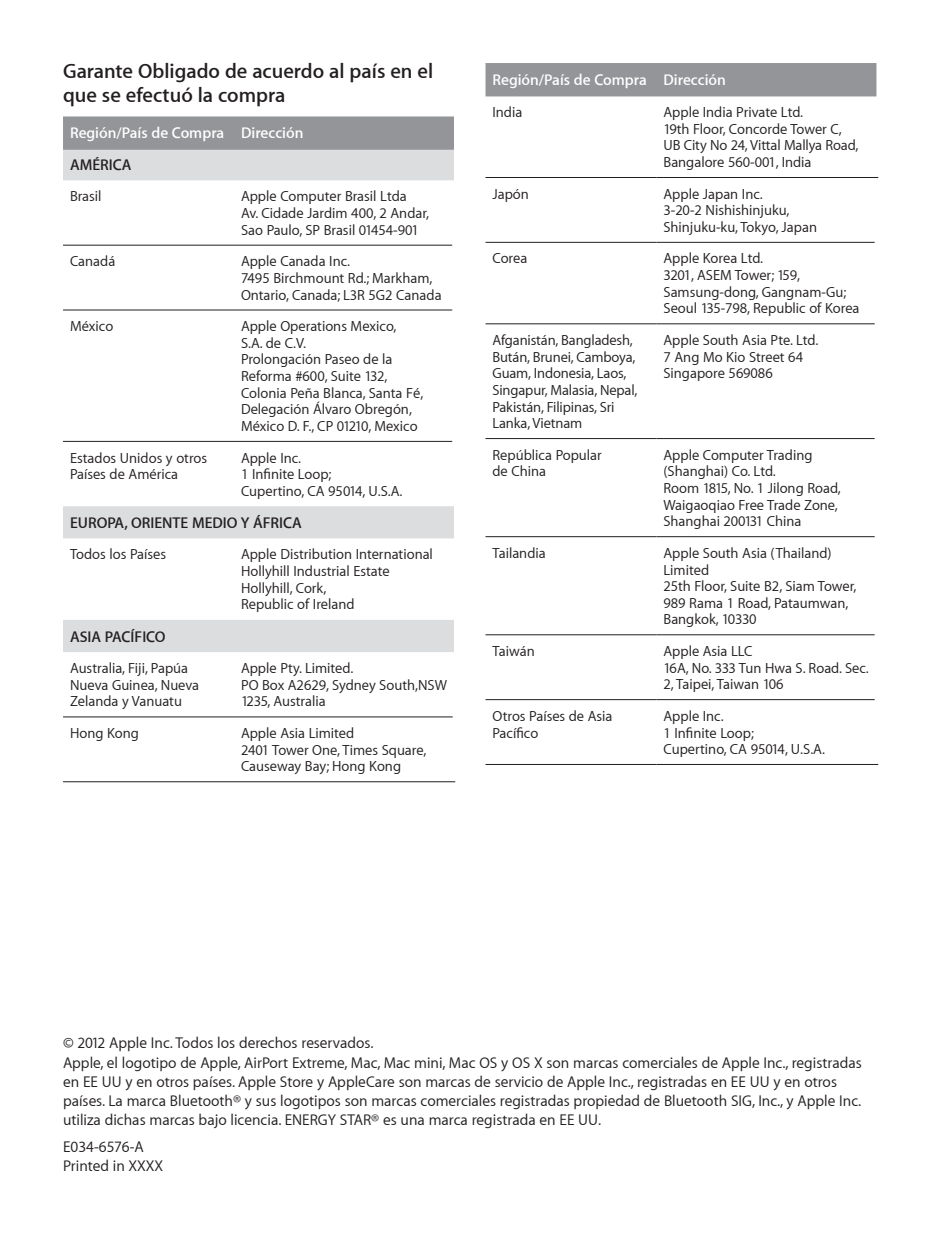
<style>
.page{position:relative;width:943px;height:1241px;background:#fff}
.page>*{position:absolute;margin:0;border:0;box-sizing:border-box;transform-origin:0 0}
.t1{font:600 21px/24.5px "Myriad Set";color:#231f20}
.t2{font:15.75px/19.2px "Myriad Set Text";color:#231f20}
.t3{font:600 15.75px "Myriad Set";color:#fff}
.t4{font:600 15.75px "Myriad Set";color:#231f20}
.t5{font:14.7px/16.8px "Myriad Set Text";color:#231f20}
</style>
<div class="page">
<div style="left:485px;top:63px;width:391px;height:33px;background:#939598"></div>
<hr style="left:485px;top:177px;width:171px;height:1px;background:#231f20">
<hr style="left:656px;top:177px;width:222px;height:1px;background:#231f20">
<hr style="left:485px;top:699px;width:171px;height:1px;background:#231f20">
<hr style="left:656px;top:699px;width:218px;height:1px;background:#231f20">
<hr style="left:485px;top:763px;width:171px;height:2px;background:#231f20">
<hr style="left:656px;top:763px;width:222px;height:2px;background:#231f20">
<hr style="left:485px;top:242px;width:171px;height:1px;background:#231f20">
<hr style="left:656px;top:242px;width:218px;height:1px;background:#231f20">
<hr style="left:485px;top:323px;width:171px;height:1px;background:#231f20">
<hr style="left:656px;top:323px;width:218px;height:1px;background:#231f20">
<hr style="left:485px;top:438px;width:171px;height:1px;background:#231f20">
<hr style="left:656px;top:438px;width:218px;height:1px;background:#231f20">
<hr style="left:485px;top:536px;width:171px;height:1px;background:#231f20">
<hr style="left:656px;top:536px;width:218px;height:1px;background:#231f20">
<hr style="left:485px;top:634px;width:171px;height:1px;background:#231f20">
<hr style="left:656px;top:634px;width:218px;height:1px;background:#231f20">
<div style="left:63px;top:116px;width:391px;height:34px;background:#939598"></div>
<svg style="left:63px;top:150px;width:391px;height:502px"></svg>
<hr style="left:63px;top:716px;width:171px;height:1px;background:#231f20">
<hr style="left:234px;top:716px;width:219px;height:1px;background:#231f20">
<hr style="left:63px;top:781px;width:171px;height:1px;background:#231f20">
<hr style="left:234px;top:781px;width:221px;height:1px;background:#231f20">
<hr style="left:63px;top:441px;width:171px;height:1px;background:#231f20">
<hr style="left:234px;top:441px;width:218px;height:1px;background:#231f20">
<hr style="left:63px;top:309px;width:171px;height:1px;background:#231f20">
<hr style="left:234px;top:309px;width:218px;height:1px;background:#231f20">
<hr style="left:63px;top:244px;width:171px;height:2px;background:#231f20">
<hr style="left:234px;top:244px;width:218px;height:2px;background:#231f20">
<h1 class="t1" style="left:63px;top:58px;width:372px">Garante Obligado de acuerdo al país en el que se efectuó la compra</h1>
<p class="t3" style="left:70px;top:123px;width:235px">Región/País de Compra Dirección</p>
<p class="t4" style="left:70px;top:155px;width:63px">AMÉRICA</p>
<p class="t5" style="left:70px;top:188px;width:33px">Brasil</p>
<p class="t5" style="left:241px;top:188px;width:190px">Apple Computer Brasil Ltda<br>Av. Cidade Jardim 400, 2 Andar,<br>Sao Paulo, SP Brasil 01454-901</p>
<p class="t5" style="left:70px;top:252px;width:45px">Canadá</p>
<p class="t5" style="left:241px;top:252px;width:202px">Apple Canada Inc.<br>7495 Birchmount Rd.; Markham,<br>Ontario, Canada; L3R 5G2 Canada</p>
<p class="t5" style="left:70px;top:317px;width:45px">México</p>
<p class="t5" style="left:241px;top:317px;width:184px">Apple Operations Mexico,<br>S.A. de C.V.<br>Prolongación Paseo de la<br>Reforma #600, Suite 132,<br>Colonia Peña Blanca, Santa Fé,<br>Delegación Álvaro Obregón,<br>México D. F., CP 01210, Mexico</p>
<p class="t5" style="left:70px;top:449px;width:139px">Estados Unidos y otros<br>Países de América</p>
<p class="t5" style="left:241px;top:449px;width:163px">Apple Inc.<br>1 Infinite Loop;<br>Cupertino, CA 95014, U.S.A.</p>
<p class="t4" style="left:70px;top:512px;width:233px">EUROPA, ORIENTE MEDIO Y ÁFRICA</p>
<p class="t5" style="left:70px;top:546px;width:98px">Todos los Países</p>
<p class="t5" style="left:241px;top:546px;width:193px">Apple Distribution International<br>Hollyhill Industrial Estate<br>Hollyhill, Cork,<br>Republic of Ireland</p>
<p class="t4" style="left:70px;top:626px;width:97px">ASIA PACÍFICO</p>
<p class="t5" style="left:70px;top:659px;width:131px">Australia, Fiji, Papúa<br>Nueva Guinea, Nueva<br>Zelanda y Vanuatu</p>
<p class="t5" style="left:241px;top:659px;width:207px">Apple Pty. Limited.<br>PO Box A2629, Sydney South,NSW<br>1235, Australia</p>
<p class="t5" style="left:70px;top:724px;width:70px">Hong Kong</p>
<p class="t5" style="left:241px;top:724px;width:187px">Apple Asia Limited<br>2401 Tower One, Times Square,<br>Causeway Bay; Hong Kong</p>
<p class="t3" style="left:492px;top:70px;width:235px">Región/País de Compra Dirección</p>
<p class="t5" style="left:492px;top:103px;width:31px">India</p>
<p class="t5" style="left:663px;top:103px;width:196px">Apple India Private Ltd.<br>19th Floor, Concorde Tower C,<br>UB City No 24, Vittal Mallya Road,<br>Bangalore 560-001, India</p>
<p class="t5" style="left:492px;top:185px;width:38px">Japón</p>
<p class="t5" style="left:663px;top:185px;width:155px">Apple Japan Inc.<br>3-20-2 Nishishinjuku,<br>Shinjuku-ku, Tokyo, Japan</p>
<p class="t5" style="left:492px;top:250px;width:36px">Corea</p>
<p class="t5" style="left:663px;top:250px;width:197px">Apple Korea Ltd.<br>3201, ASEM Tower; 159,<br>Samsung-dong, Gangnam-Gu;<br>Seoul 135-798, Republic of Korea</p>
<p class="t5" style="left:492px;top:331px;width:146px">Afganistán, Bangladesh,<br>Bután, Brunei, Camboya,<br>Guam, Indonesia, Laos,<br>Singapur, Malasia, Nepal,<br>Pakistán, Filipinas, Sri<br>Lanka, Vietnam</p>
<p class="t5" style="left:663px;top:331px;width:156px">Apple South Asia Pte. Ltd.<br>7 Ang Mo Kio Street 64<br>Singapore 569086</p>
<p class="t5" style="left:492px;top:446px;width:111px">República Popular de China</p>
<p class="t5" style="left:663px;top:446px;width:179px">Apple Computer Trading (Shanghai) Co. Ltd.<br>Room 1815, No. 1 Jilong Road,<br>Waigaoqiao Free Trade Zone,<br>Shanghai 200131 China</p>
<p class="t5" style="left:492px;top:544px;width:55px">Tailandia</p>
<p class="t5" style="left:663px;top:544px;width:194px">Apple South Asia (Thailand)<br>Limited<br>25th Floor, Suite B2, Siam Tower,<br>989 Rama 1 Road, Pataumwan,<br>Bangkok, 10330</p>
<p class="t5" style="left:492px;top:642px;width:44px">Taiwán</p>
<p class="t5" style="left:663px;top:642px;width:207px">Apple Asia LLC<br>16A, No. 333 Tun Hwa S. Road. Sec.<br>2, Taipei, Taiwan 106</p>
<p class="t5" style="left:492px;top:707px;width:121px">Otros Países de Asia<br>Pacífico</p>
<p class="t5" style="left:663px;top:707px;width:163px">Apple Inc.<br>1 Infinite Loop;<br>Cupertino, CA 95014, U.S.A.</p>
<p class="t2" style="left:63px;top:1032px;width:800px">© 2012 Apple Inc. Todos los derechos reservados.<br>Apple, el logotipo de Apple, AirPort Extreme, Mac, Mac mini, Mac OS y OS X son marcas comerciales de Apple Inc., registradas en EE UU y en otros países. Apple Store y AppleCare son marcas de servicio de Apple Inc., registradas en EE UU y en otros países. La marca Bluetooth® y sus logotipos son marcas comerciales registradas propiedad de Bluetooth SIG, Inc., y Apple Inc. utiliza dichas marcas bajo licencia. ENERGY STAR® es una marca registrada en EE UU.</p>
<p class="t2" style="left:63px;top:1136px;width:102px">E034-6576-A<br>Printed in XXXX</p>
</div>
